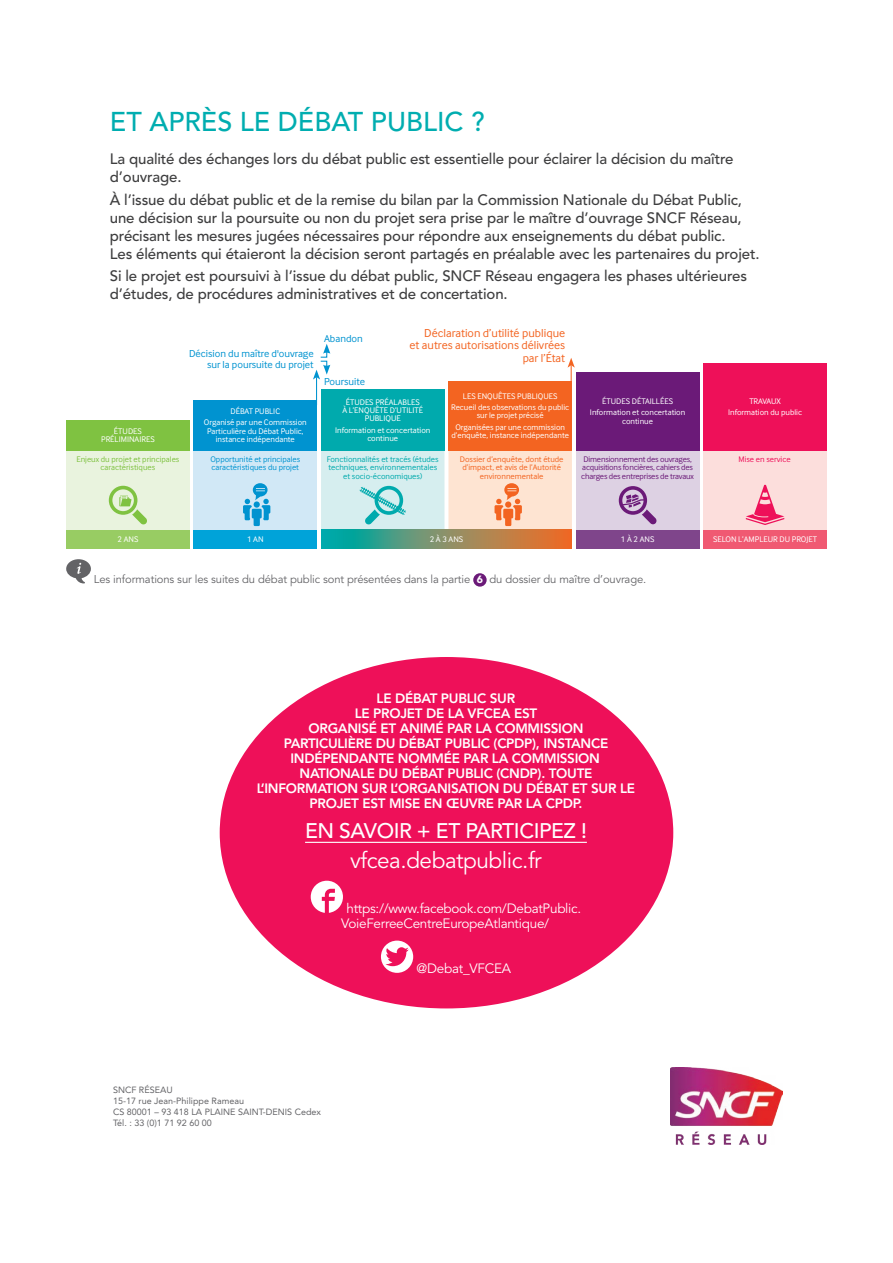
<style>
.page{position:relative;width:893px;height:1263px;background:#fff}
.page>*{position:absolute;margin:0;border:0;box-sizing:border-box;transform-origin:0 0}
.t1{font:500 27px "Avenir LT Std";color:#00adb0}
.t2{font:22.5px "Avenir LT Std";letter-spacing:-.02em;color:#fff}
.t3{font:500 21px "Avenir LT Std";letter-spacing:-.02em;color:#fff}
.t4{font:500 15px/18px "Avenir LT Std";letter-spacing:-.01em;color:#3e3e3f}
.t5{font:800 13.5px/15px "Avenir LT Std";letter-spacing:-.02em;color:#fff;text-align:center}
.t6{font:13.5px/15px "Avenir LT Std";letter-spacing:-.02em;color:#fff}
.t7{font:12px/12px "Inter Face";color:#f36421;text-align:right}
.t8{font:11.25px "Avenir LT Std";letter-spacing:-.01em;color:#636366}
.t9{font:10.5px/10.5px "Inter Face";color:#0093d0;text-align:right}
.t10{font:9px/10.8px "Avenir LT Std";color:#636366}
.t11{font:8.4px/8.4px "Inter Face";color:#fff;text-align:center}
.t12{font:8.4px/8.4px "Inter Face";letter-spacing:-.02em;color:#6b1a78}
.t13{font:8.4px/8.4px "Inter Face";color:#00aaad;text-align:center}
.t14{font:8.4px/8.4px "Inter Face";color:#f36421;text-align:center}
.t15{font:8.4px/8.4px "Inter Face";color:#0093d0}
.t16{font:8.4px/8.4px "Inter Face";color:#7fc241;text-align:center}
.t17{font:8.4px "Inter Face";color:#ee1059}
.s1{font-weight:900;font-size:10.5px;color:#fff}
</style>
<div class="page">
<div style="left:66px;top:450px;width:124px;height:80px;background:#e9f3de"></div>
<div style="left:194px;top:450px;width:123px;height:80px;background:#d1e8f6"></div>
<div style="left:576px;top:450px;width:123px;height:80px;background:#ddd1e3"></div>
<div style="left:703px;top:450px;width:124px;height:80px;background:#fcdedc"></div>
<div style="left:66px;top:420px;width:124px;height:30px;background:#7fc241"></div>
<div style="left:194px;top:400px;width:123px;height:50px;background:#0093d0"></div>
<div style="left:321px;top:389px;width:123px;height:61px;background:#00aaad"></div>
<div style="left:448px;top:381px;width:124px;height:69px;background:#f36421"></div>
<div style="left:576px;top:372px;width:123px;height:78px;background:#6b1a78"></div>
<div style="left:703px;top:363px;width:124px;height:87px;background:#ee1059"></div>
<svg style="left:619px;top:486px;width:38px;height:39px"></svg>
<svg style="left:746px;top:485px;width:38px;height:40px"></svg>
<div style="left:66px;top:530px;width:124px;height:18px;background:#98cc63"></div>
<div style="left:194px;top:530px;width:123px;height:18px;background:#00a3d9"></div>
<div style="left:576px;top:530px;width:123px;height:18px;background:#7f458b"></div>
<div style="left:703px;top:530px;width:124px;height:18px;background:#f05972"></div>
<svg style="left:321px;top:537px;width:251px;height:11px;background:#7d8e68"></svg>
<svg style="left:243px;top:483px;width:27px;height:43px"></svg>
<svg style="left:321px;top:450px;width:251px;height:87px;background:#d9dace"></svg>
<svg style="left:313px;top:344px;width:17px;height:61px"></svg>
<svg style="left:568px;top:358px;width:7px;height:23px"></svg>
<svg style="left:109px;top:486px;width:38px;height:39px"></svg>
<svg style="left:66px;top:559px;width:25px;height:25px"></svg>
<div style="left:473px;top:573px;width:14px;height:14px;background:#6b1a78;border-radius:50%"></div>
<div style="left:220px;top:657px;width:453px;height:351px;background:#ee1059;border-radius:50%"></div>
<hr style="left:305px;top:842px;width:282px;height:1px;background:#fff">
<svg style="left:311px;top:881px;width:32px;height:32px"></svg>
<svg style="left:381px;top:940px;width:32px;height:33px"></svg>
<img style="left:671px;top:1067px;width:111px;height:77px">
<h1 class="t1" style="left:110px;top:106px;width:376px">ET APRÈS LE DÉBAT PUBLIC ?</h1>
<p class="t4" style="left:110px;top:150px;width:625px">La qualité des échanges lors du débat public est essentielle pour éclairer la décision du maître d’ouvrage.</p>
<p class="t4" style="left:110px;top:191px;width:651px">À l’issue du débat public et de la remise du bilan par la Commission Nationale du Débat Public, une décision sur la poursuite ou non du projet sera prise par le maître d’ouvrage SNCF Réseau, précisant les mesures jugées nécessaires pour répondre aux enseignements du débat public.<br>Les éléments qui étaieront la décision seront partagés en préalable avec les partenaires du projet.</p>
<p class="t4" style="left:110px;top:267px;width:639px">Si le projet est poursuivi à l’issue du débat public, SNCF Réseau engagera les phases ultérieures d’études, de procédures administratives et de concertation.</p>
<p class="t11" style="left:101px;top:426px;width:55px">ÉTUDES<br>PRÉLIMINAIRES</p>
<p class="t9" style="left:189px;top:348px;width:126px">Décision du maître d'ouvrage sur la poursuite du projet</p>
<p class="t11" style="left:204px;top:405px;width:104px;line-height:11.4px">DÉBAT PUBLIC<br>Organisé par une Commission</p>
<p class="t11" style="left:207px;top:427px;width:98px">Particulière du Débat Public, instance indépendante</p>
<p class="t7" style="left:409px;top:327px;width:157px">Déclaration d’utilité publique<br>et autres autorisations délivrées par l’État</p>
<p class="t9" style="left:324px;top:333px;width:40px">Abandon</p>
<p class="t9" style="left:324px;top:376px;width:43px">Poursuite</p>
<p class="t11" style="left:342px;top:397px;width:82px">ÉTUDES PRÉALABLES<br>À L’ENQUÊTE D’UTILITÉ<br>PUBLIQUE</p>
<p class="t11" style="left:335px;top:426px;width:97px">Information et concertation continue</p>
<p class="t11" style="left:451px;top:390px;width:119px;line-height:11.4px">LES ENQUÊTES PUBLIQUES<br>Recueil des observations du public</p>
<p class="t11" style="left:455px;top:410px;width:111px;line-height:11.4px">sur le projet précisé<br>Organisées par une commission</p>
<p class="t11" style="left:451px;top:431px;width:119px">d’enquête, instance indépendante</p>
<p class="t11" style="left:590px;top:395px;width:97px;line-height:11.4px">ÉTUDES DÉTAILLÉES<br>Information et concertation</p>
<p class="t11" style="left:622px;top:417px;width:32px">continue</p>
<p class="t11" style="left:728px;top:395px;width:75px;line-height:11.4px">TRAVAUX<br>Information du public</p>
<p class="t16" style="left:76px;top:455px;width:105px">Enjeux du projet et principales caractéristiques</p>
<p class="t15" style="left:210px;top:455px;width:91px">Opportunité et principales caractéristiques du projet</p>
<p class="t13" style="left:327px;top:455px;width:113px">Fonctionnalités et tracés (études techniques, environnementales et socio-économiques)</p>
<p class="t14" style="left:460px;top:455px;width:105px">Dossier d’enquête, dont étude d’impact, et avis de l’Autorité environnementale</p>
<p class="t12" style="left:581px;top:455px;width:114px">Dimensionnement des ouvrages, acquisitions foncières, cahiers des charges des entreprises de travaux</p>
<p class="t17" style="left:738px;top:454px;width:54px">Mise en service</p>
<p class="t11" style="left:117px;top:535px;width:22px">2 ANS</p>
<p class="t11" style="left:247px;top:535px;width:18px">1 AN</p>
<p class="t11" style="left:430px;top:535px;width:35px">2 À 3 ANS</p>
<p class="t11" style="left:621px;top:535px;width:35px">1 À 2 ANS</p>
<p class="t11" style="left:713px;top:535px;width:106px">SELON L’AMPLEUR DU PROJET</p>
<p class="t8" style="left:94px;top:573px;width:554px">Les informations sur les suites du débat public sont présentées dans la partie <span class="s1">6</span> du dossier du maître d’ouvrage.</p>
<p class="t5" style="left:257px;top:691px;width:380px">LE DÉBAT PUBLIC SUR<br>LE PROJET DE LA VFCEA EST<br>ORGANISÉ ET ANIMÉ PAR LA COMMISSION<br>PARTICULIÈRE DU DÉBAT PUBLIC (CPDP), INSTANCE INDÉPENDANTE NOMMÉE PAR LA COMMISSION NATIONALE DU DÉBAT PUBLIC (CNDP). TOUTE L’INFORMATION SUR L’ORGANISATION DU DÉBAT ET SUR LE PROJET EST MISE EN ŒUVRE PAR LA CPDP.</p>
<h3 class="t3" style="left:305px;top:818px;width:283px">EN SAVOIR + ET PARTICIPEZ !</h3>
<h2 class="t2" style="left:350px;top:847px;width:193px">vfcea.debatpublic.fr</h2>
<p class="t6" style="left:341px;top:901px;width:242px;text-indent:5px">https://www.facebook.com/DebatPublic.<br>VoieFerreeCentreEuropeAtlantique/</p>
<p class="t6" style="left:417px;top:961px;width:96px">@Debat_VFCEA</p>
<p class="t10" style="left:113px;top:1085px;width:209px">SNCF RÉSEAU<br>15-17 rue Jean-Philippe Rameau<br>CS 80001 – 93 418 LA PLAINE SAINT-DENIS Cedex<br>Tél. : 33 (0)1 71 92 60 00</p>
</div>
